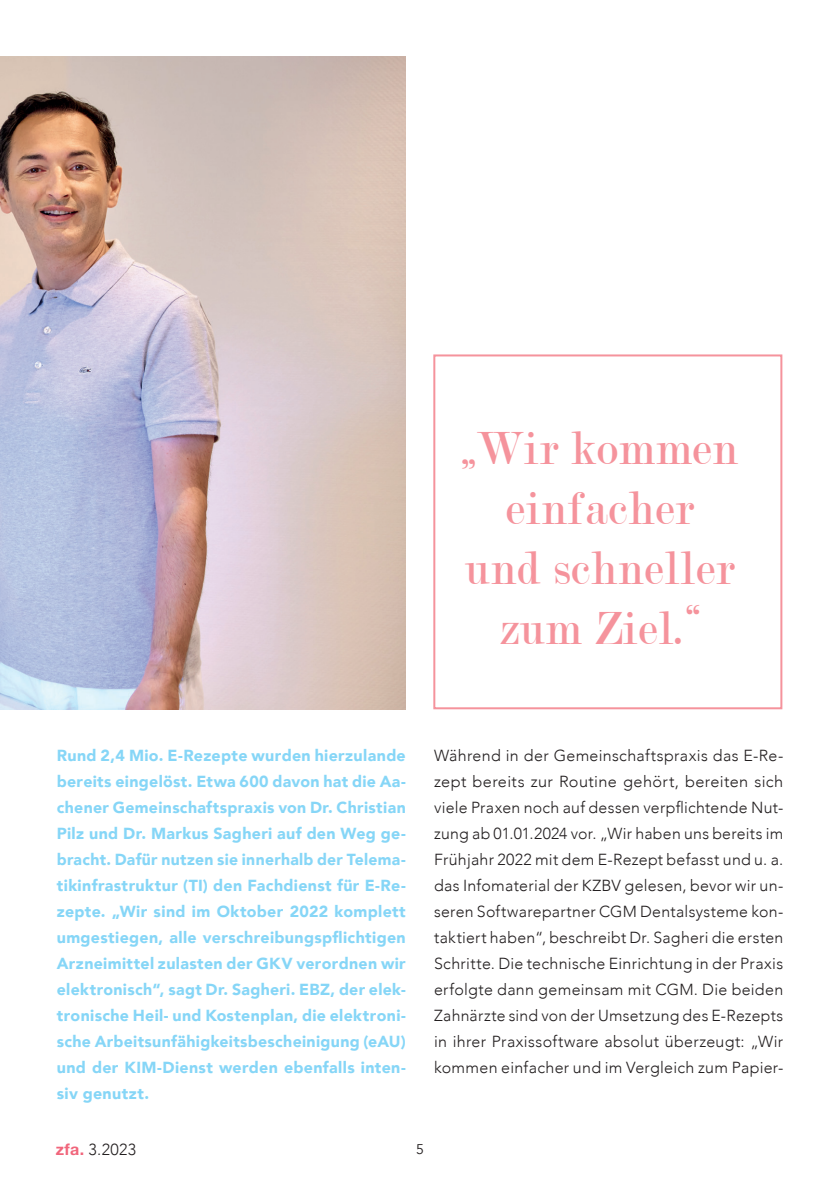
<style>
.page{position:relative;width:840px;height:1191px;background:#fff}
.page>*{position:absolute;margin:0;border:0;box-sizing:border-box;transform-origin:0 0}
.t1{font:50px/60px "Modern";letter-spacing:.02em;color:#f5939c;text-align:center;scale:.94 1}
.t2{font:300 16px/26px "Avenir";letter-spacing:.02em;color:#231f20;text-align:justify}
.t3{font:900 16px/26px "Avenir";letter-spacing:.02em;color:#86d6f7;text-align:justify}
.t4{font:14px "Avenir";color:#231f20}
.s1{font-family:"Helvetica Neue";font-weight:700;color:#f1667c}
</style>
<div class="page">
<img style="left:0;top:57px;width:405px;height:652px">
<div style="left:433px;top:354px;width:349px;height:355px;border:2px solid #f5939c"></div>
<h1 class="t1" style="left:461px;top:418px;width:295px">„Wir kommen einfacher<br>und schneller zum Ziel.“</h1>
<p class="t3" style="left:57px;top:742px;width:350px">Rund 2,4 Mio. E-Rezepte wurden hierzulande bereits eingelöst. Etwa 600 davon hat die Aa&shy;chener Gemeinschaftspraxis von Dr. Christian Pilz und Dr. Markus Sagheri auf den Weg ge&shy;bracht. Dafür nutzen sie innerhalb der Telema&shy;tikinfrastruktur (TI) den Fachdienst für E-Re&shy;zepte. „Wir sind im Oktober 2022 komplett umgestiegen, alle verschreibungspflichtigen Arzneimittel zulasten der GKV verordnen wir elektronisch“, sagt Dr. Sagheri. EBZ, der elek&shy;tronische Heil- und Kostenplan, die elektroni&shy;sche Arbeitsunfähigkeitsbescheinigung (eAU) und der KIM-Dienst werden ebenfalls inten&shy;siv genutzt.</p>
<p class="t2" style="left:434px;top:743px;width:350px">Während in der Gemeinschaftspraxis das E-Re&shy;zept bereits zur Routine gehört, bereiten sich viele Praxen noch auf dessen verpflichtende Nut&shy;zung ab 01.01.2024 vor. „Wir haben uns bereits im Frühjahr 2022 mit dem E-Rezept befasst und u. a. das Infomaterial der KZBV gelesen, bevor wir un&shy;seren Softwarepartner CGM Dentalsysteme kon&shy;taktiert haben“, beschreibt Dr. Sagheri die ersten Schritte. Die technische Einrichtung in der Praxis erfolgte dann gemeinsam mit CGM. Die beiden Zahnärzte sind von der Umsetzung des E-Rezepts in ihrer Praxissoftware absolut überzeugt: „Wir kommen einfacher und im Vergleich zum Papier-</p>
<p class="t2" style="left:56px;top:1136px;width:82px"><span class="s1">zfa.</span> 3.2023</p>
<p class="t4" style="left:416px;top:1140px;width:9px">5</p>
</div>
